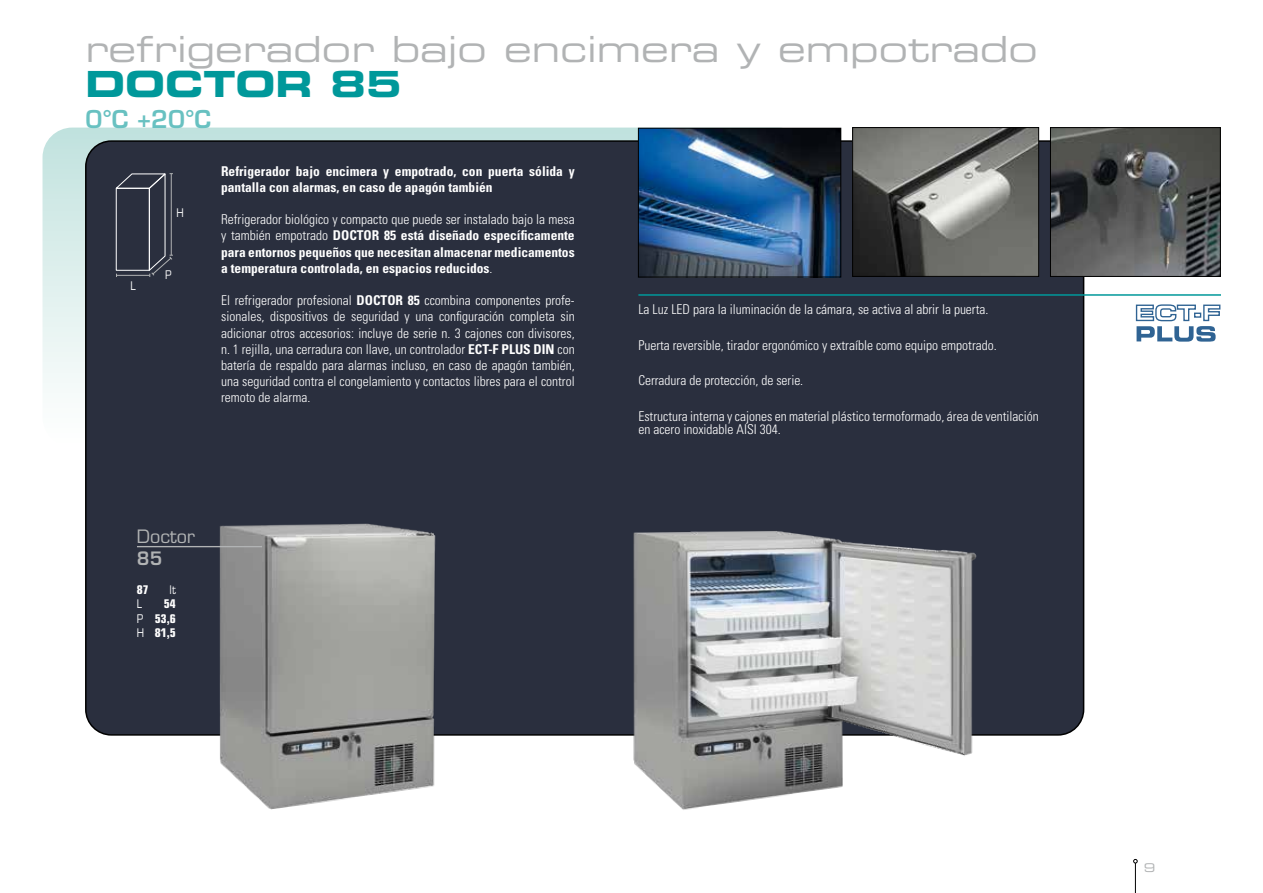
<style>
.page{position:relative;width:1263px;height:893px;background:#fff}
.page>*{position:absolute;margin:0;border:0;box-sizing:border-box;transform-origin:0 0}
.t1{font:36px "Eurostile LT Std Ex 2";color:#b1b3b4}
.t2{font:36px "Eurostile LT Std Bold Ex 2";color:#00989a}
.t3{font:600 24px "Eurostile LT Std";color:#68c1c1}
.t4{font:18px "Eurostile LT Std";color:#b1b3b4}
.t5{font:600 18px "Eurostile LT Std";color:#b1b3b4}
.t6{font:300 condensed 13.5px/16.2px "Univers LT Std";color:#fff;text-align:justify}
.t7{font:700 condensed 13.5px/16.2px "Univers LT Std";color:#fff}
.t8{font:700 condensed 12px/14.4px "Eurostile LT Std";color:#fff;text-align:justify}
.t9{font:condensed 12px "Eurostile LT Std";color:#fff}
.t10{font:12px "Eurostile LT Std Ex 2";color:#b1b3b4}
.s1{font-weight:300}
.s2{font-weight:700}
.s3{font-weight:400}
</style>
<div class="page">
<hr style="left:1135px;top:863px;width:1px;height:30px;background:#000">
<svg style="left:1133px;top:859px;width:5px;height:4px"></svg>
<svg style="left:43px;top:128px;width:765px;height:318px"></svg>
<div style="left:86px;top:141px;width:998px;height:594px;background:#2a2f3e;border-radius:26px"></div>
<svg style="left:115px;top:173px;width:58px;height:104px"></svg>
<img style="left:192px;top:523px;width:281px;height:287px">
<img style="left:603px;top:531px;width:400px;height:279px">
<hr style="left:137px;top:546px;width:125px;height:1px;background:#b1b3b4">
<img style="left:854px;top:129px;width:183px;height:146px">
<div style="left:852px;top:127px;width:187px;height:150px;border:1px solid #000"></div>
<img style="left:1052px;top:129px;width:167px;height:146px">
<div style="left:1050px;top:127px;width:171px;height:150px;border:1px solid #000"></div>
<svg style="left:1135px;top:304px;width:86px;height:38px"></svg>
<hr style="left:638px;top:294px;width:583px;height:2px;background:#00989a">
<img style="left:640px;top:130px;width:199px;height:145px">
<div style="left:638px;top:128px;width:203px;height:149px;border:1px solid #000"></div>
<h1 class="t1" style="left:85px;top:25px;width:954px">refrigerador bajo encimera y empotrado</h1>
<h1 class="t2" style="left:85px;top:58px;width:318px">DOCTOR 85</h1>
<h2 class="t3" style="left:85px;top:104px;width:127px">0°C +20°C</h2>
<p class="t9" style="left:130px;top:278px;width:7px">L</p>
<p class="t9" style="left:176px;top:206px;width:9px">H</p>
<p class="t9" style="left:165px;top:267px;width:8px">P</p>
<p class="t7" style="left:221px;top:163px;width:355px">Refrigerador bajo encimera y empotrado, con puerta sólida y pantalla con alarmas, en caso de apagón también</p>
<p class="t7" style="left:221px;top:211px;width:355px;text-align:justify"><span class="s1">Refrigerador biológico y compacto que puede ser instalado bajo la mesa y también empotrado</span> DOCTOR 85 está diseñado específicamente para entornos pequeños que necesitan almacenar medicamentos a temperatura controlada, en espacios reducidos<span class="s1">.</span></p>
<p class="t6" style="left:221px;top:292px;width:355px">El refrigerador profesional <span class="s2">DOCTOR 85</span> ccombina componentes profe&shy;sionales, dispositivos de seguridad y una configuración completa sin adicionar otros accesorios: incluye de serie n. 3 cajones con divisores, n. 1 rejilla, una cerradura con llave, un controlador <span class="s2">ECT-F PLUS DIN</span> con batería de respaldo para alarmas incluso, en caso de apagón también, una seguridad contra el congelamiento y contactos libres para el control remoto de alarma.</p>
<p class="t6" style="left:638px;top:301px;width:352px">La Luz LED para la iluminación de la cámara, se activa al abrir la puerta.</p>
<p class="t6" style="left:638px;top:337px;width:360px">Puerta reversible, tirador ergonómico y extraíble como equipo empotrado.</p>
<p class="t6" style="left:638px;top:372px;width:166px">Cerradura de protección, de serie.</p>
<p class="t6" style="left:638px;top:409px;width:402px;line-height:13.5px">Estructura interna y cajones en material plástico termoformado, área de ventilación en acero inoxidable AISI 304.</p>
<h3 class="t4" style="left:137px;top:525px;width:60px">Doctor</h3>
<h3 class="t5" style="left:137px;top:547px;width:27px">85</h3>
<p class="t8" style="left:137px;top:582px;width:13px">87</p>
<p class="t9" style="left:170px;top:582px;width:8px">lt</p>
<p class="t9" style="left:137px;top:597px;width:7px">L</p>
<p class="t8" style="left:137px;top:597px;width:40px;text-indent:27px">54<br><span class="s3">P</span> 53,6<br><span class="s3">H</span> 81,5</p>
<p class="t10" style="left:1144px;top:860px;width:13px">9</p>
</div>
